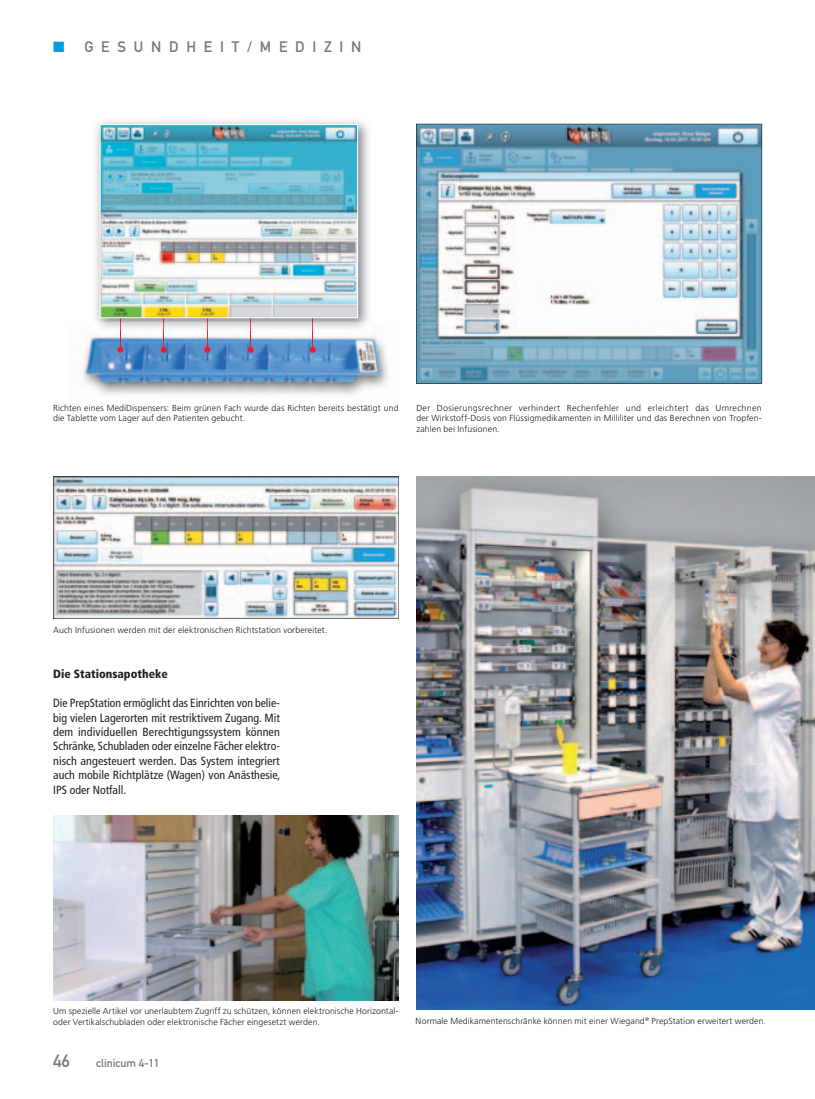
<style>
.page{position:relative;width:815px;height:1099px;background:#fff}
.page>*{position:absolute;margin:0;border:0;box-sizing:border-box;transform-origin:0 0}
.t1{font:17.5px "DIN Mittelschrift Std";color:#76787b}
.t2{font:15px "DIN Mittelschrift Std";letter-spacing:.52em;color:#76787b}
.t3{font:condensed 11.88px/14.4px "Frutiger LT Std";color:#231f20;text-align:justify}
.t4{font:900 condensed 11.88px "Frutiger LT Std";color:#231f20}
.t5{font:11.25px "DIN Mittelschrift Std";color:#76787b}
.t6{font:300 8.75px/10.6px "Frutiger LT Std";letter-spacing:.01em;color:#231f20}
.s1{color:#009fda}
</style>
<div class="page">
<img style="left:78px;top:333px;width:311px;height:62px">
<hr style="left:120px;top:298px;width:1px;height:52px;background:#ee1b2d">
<svg style="left:117px;top:347px;width:6px;height:6px"></svg>
<hr style="left:164px;top:298px;width:1px;height:52px;background:#ee1b2d">
<svg style="left:161px;top:347px;width:6px;height:6px"></svg>
<hr style="left:207px;top:298px;width:1px;height:52px;background:#ee1b2d">
<svg style="left:204px;top:347px;width:6px;height:6px"></svg>
<hr style="left:250px;top:298px;width:1px;height:52px;background:#ee1b2d">
<svg style="left:248px;top:347px;width:6px;height:6px"></svg>
<hr style="left:312px;top:298px;width:1px;height:52px;background:#ee1b2d">
<svg style="left:310px;top:347px;width:6px;height:6px"></svg>
<img style="left:95px;top:121px;width:274px;height:210px">
<img style="left:120px;top:318px;width:1px;height:13px">
<img style="left:164px;top:318px;width:1px;height:13px">
<img style="left:207px;top:318px;width:1px;height:13px">
<img style="left:250px;top:318px;width:1px;height:13px">
<img style="left:312px;top:318px;width:1px;height:13px">
<img style="left:100px;top:124px;width:258px;height:194px">
<img style="left:53px;top:476px;width:346px;height:143px">
<img style="left:416px;top:124px;width:346px;height:259px">
<img style="left:416px;top:476px;width:399px;height:533px">
<img style="left:53px;top:816px;width:346px;height:184px">
<h2 class="t2" style="left:53px;top:38px;width:310px"><span class="s1">■</span> GESUNDHEIT/MEDIZIN</h2>
<p class="t6" style="left:53px;top:402px;width:347px">Richten eines MediDispensers: Beim grünen Fach wurde das Richten bereits bestätigt und die Tablette vom Lager auf den Patienten gebucht.</p>
<p class="t6" style="left:416px;top:402px;width:347px;text-align:justify">Der Dosierungsrechner verhindert Rechenfehler und erleichtert das Umrechnen der Wirkstoff-Dosis von Flüssigmedikamenten in Milliliter und das Berechnen von Tropfen&shy;zahlen bei Infusionen.</p>
<p class="t6" style="left:53px;top:625px;width:276px">Auch Infusionen werden mit der elektronischen Richtstation vorbereitet.</p>
<h3 class="t4" style="left:53px;top:667px;width:116px">Die Stationsapotheke</h3>
<p class="t3" style="left:53px;top:696px;width:229px">Die PrepStation ermöglicht das Einrichten von belie&shy;big vielen Lagerorten mit restriktivem Zugang. Mit dem individuellen Berechtigungssystem können Schränke, Schubladen oder einzelne Fächer elektro&shy;nisch angesteuert werden. Das System integriert auch mobile Richtplätze (Wagen) von Anästhesie, IPS oder Notfall.</p>
<p class="t6" style="left:53px;top:1005px;width:347px">Um spezielle Artikel vor unerlaubtem Zugriff zu schützen, können elektronische Horizontal&shy;oder Vertikalschubladen oder elektronische Fächer eingesetzt werden.</p>
<h1 class="t1" style="left:53px;top:1050px;width:18px">46</h1>
<p class="t5" style="left:96px;top:1056px;width:65px">clinicum 4-11</p>
<p class="t6" style="left:416px;top:1016px;width:352px">Normale Medikamentenschränke können mit einer Wiegand<sup>®</sup> PrepStation erweitert werden.</p>
</div>
